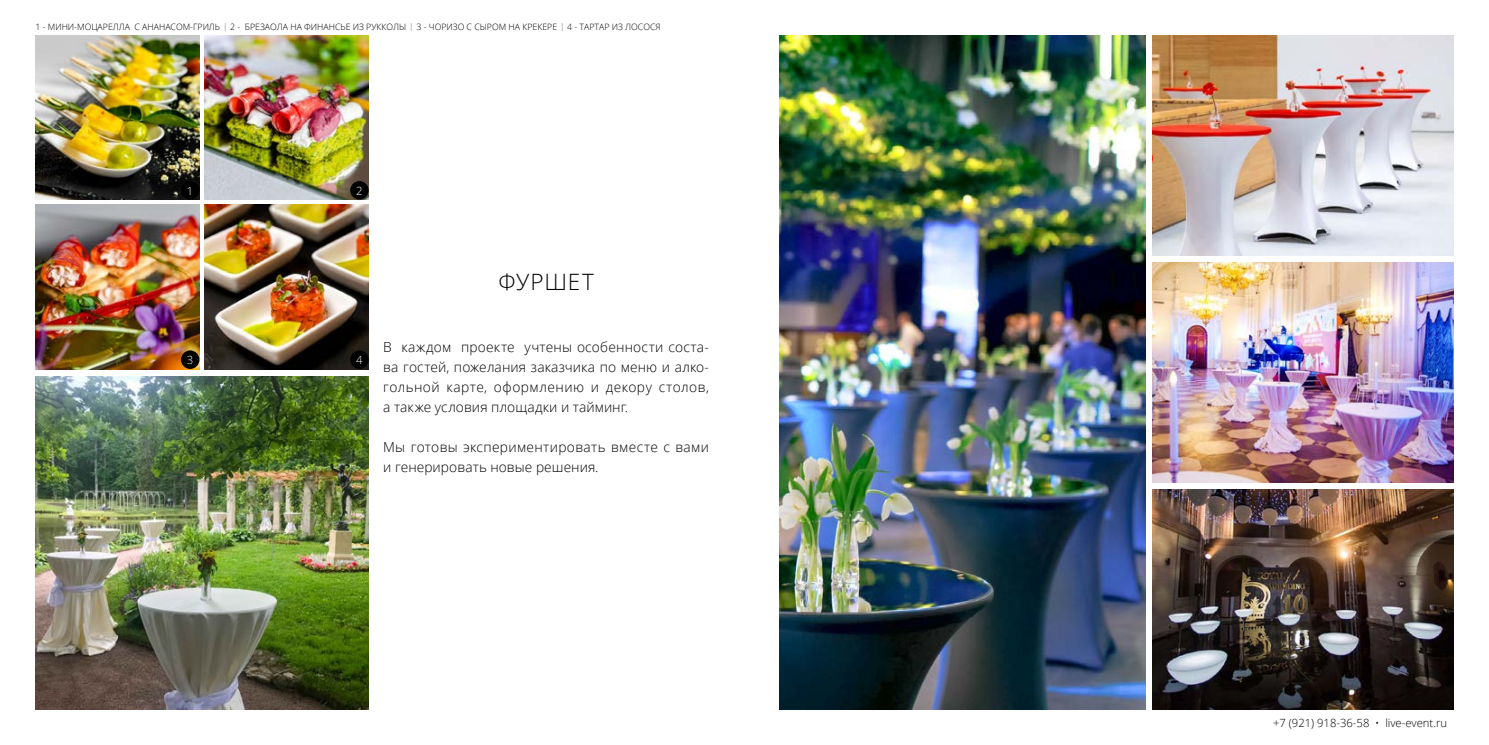
<style>
.page{position:relative;width:1489px;height:745px;background:#fff}
.page>*{position:absolute;margin:0;border:0;box-sizing:border-box;transform-origin:0 0}
.t1{font:300 22.5px "Open Sans";letter-spacing:.03em;color:#000}
.t2{font:300 13.75px/20px "Open Sans";letter-spacing:.02em;color:#000;text-align:justify}
.t3{font:300 11.25px "Open Sans";color:#000}
.t4{font:300 11.25px "Open Sans";color:#fff}
.t5{font:300 8.75px "Open Sans";color:#000}
.s1{font-family:"Annabelle";font-weight:400}
</style>
<div class="page">
<img style="left:35px;top:376px;width:334px;height:333px">
<img style="left:205px;top:35px;width:164px;height:164px">
<img style="left:205px;top:205px;width:164px;height:164px">
<img style="left:35px;top:205px;width:164px;height:164px">
<img style="left:35px;top:35px;width:164px;height:164px">
<img style="left:1152px;top:35px;width:301px;height:220px">
<img style="left:1152px;top:489px;width:301px;height:220px">
<img style="left:780px;top:35px;width:364px;height:674px">
<img style="left:1152px;top:262px;width:301px;height:220px">
<div style="left:181px;top:181px;width:18px;height:18px;background:#000;border-radius:50%"></div>
<div style="left:181px;top:350px;width:18px;height:18px;background:#000;border-radius:50%"></div>
<div style="left:350px;top:181px;width:19px;height:18px;background:#000;border-radius:50%"></div>
<div style="left:350px;top:350px;width:19px;height:18px;background:#000;border-radius:50%"></div>
<p class="t5" style="left:35px;top:21px;width:626px">1 - МИНИ-МОЦАРЕЛЛА С АНАНАСОМ-ГРИЛЬ <span class="s1">|</span> 2 - БРЕЗАОЛА НА ФИНАНСЬЕ ИЗ РУККОЛЫ <span class="s1">|</span> 3 - ЧОРИЗО С СЫРОМ НА КРЕКЕРЕ <span class="s1">|</span> 4 - ТАРТАР ИЗ ЛОСОСЯ</p>
<p class="t4" style="left:187px;top:183px;width:8px">1</p>
<p class="t4" style="left:187px;top:352px;width:8px">3</p>
<p class="t4" style="left:356px;top:183px;width:8px">2</p>
<p class="t4" style="left:356px;top:352px;width:8px">4</p>
<h1 class="t1" style="left:498px;top:266px;width:97px">ФУРШЕТ</h1>
<p class="t2" style="left:383px;top:336px;width:327px">В каждом проекте учтены особенности соста&shy;ва гостей, пожелания заказчика по меню и алко&shy;гольной карте, оформлению и декору столов, а также условия площадки и тайминг.</p>
<p class="t2" style="left:383px;top:436px;width:327px">Мы готовы экспериментировать вместе с вами и генерировать новые решения.</p>
<p class="t3" style="left:1272px;top:715px;width:175px">+7 (921) 918-36-58 • live-event.ru</p>
</div>
